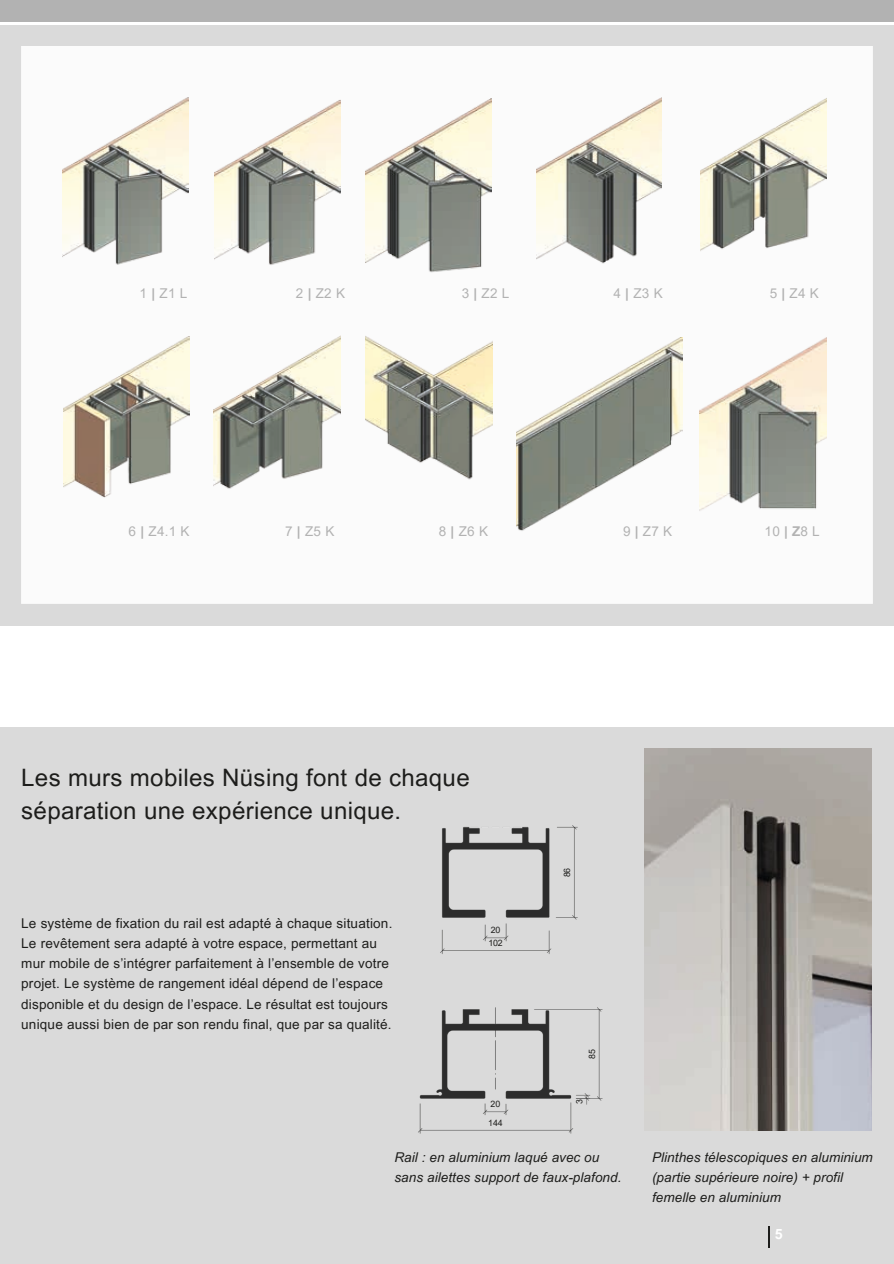
<style>
.page{position:relative;width:894px;height:1264px;background:#fff}
.page>*{position:absolute;margin:0;border:0;box-sizing:border-box;transform-origin:0 0}
.t1{font:24px/32.7px "Arial MT Pro";letter-spacing:.015em;color:#1d1d1b}
.t2{font:700 14.25px "Arial MT Pro";color:#fff}
.t3{font:13.5px/20.2px "Arial MT Pro";letter-spacing:.015em;color:#1d1d1b}
.t4{font:italic 13.5px/20.2px "Arial MT Pro";letter-spacing:.005em;color:#1d1d1b}
.t5{font:13.5px "Arial MT Pro";letter-spacing:.02em;color:#b2b2b2}
.t6{font:8.85px/18.3px "Arial MT Pro";letter-spacing:-.015em;color:#1d1d1b}
.s1{font-weight:700}
</style>
<div class="page">
<div style="left:0;top:0;width:893px;height:21px;background:#b2b2b2"></div>
<div style="left:0;top:26px;width:893px;height:599px;background:#dadada"></div>
<div style="left:0;top:727px;width:893px;height:536px;background:#dadada"></div>
<img style="left:21px;top:47px;width:851px;height:1201px">
<img style="left:62px;top:96px;width:126px;height:172px">
<img style="left:536px;top:97px;width:125px;height:175px">
<img style="left:700px;top:96px;width:126px;height:163px">
<img style="left:699px;top:336px;width:126px;height:182px">
<img style="left:516px;top:337px;width:166px;height:200px">
<img style="left:214px;top:99px;width:126px;height:171px">
<img style="left:366px;top:98px;width:125px;height:191px">
<img style="left:63px;top:335px;width:126px;height:172px">
<img style="left:213px;top:335px;width:127px;height:172px">
<img style="left:366px;top:334px;width:126px;height:166px">
<h2 class="t5" style="left:140px;top:288px;width:49px">1<span class="s1">|</span>Z1L</h2>
<p class="t5" style="left:128px;top:526px;width:63px">6 <span class="s1">|</span> Z4.1 K</p>
<h2 class="t5" style="left:296px;top:288px;width:51px">2<span class="s1">|</span>Z2K</h2>
<p class="t5" style="left:285px;top:526px;width:51px">7<span class="s1">|</span>Z5K</p>
<p class="t5" style="left:461px;top:288px;width:49px">3<span class="s1">|</span>Z2L</p>
<h2 class="t5" style="left:438px;top:526px;width:51px">8<span class="s1">|</span>Z6K</h2>
<p class="t5" style="left:613px;top:288px;width:51px">4<span class="s1">|</span>Z3K</p>
<h2 class="t5" style="left:769px;top:288px;width:51px">5<span class="s1">|</span>Z4K</h2>
<h2 class="t5" style="left:623px;top:526px;width:51px">9<span class="s1">|</span>Z7K</h2>
<p class="t5" style="left:764px;top:526px;width:56px">10<span class="s1">|Z</span>8L</p>
<h2 class="t1" style="left:21px;top:764px;width:450px">Les murs mobiles Nüsing font de chaque séparation une expérience unique.</h2>
<p class="t3" style="left:21px;top:914px;width:372px">Le système de fixation du rail est adapté à chaque situation.<br>Le revêtement sera adapté à votre espace, permettant au mur mobile de s’intégrer parfaitement à l’ensemble de votre projet. Le système de rangement idéal dépend de l’espace disponible et du design de l’espace. Le résultat est toujours unique aussi bien de par son rendu final, que par sa qualité.</p>
<p class="t6" style="left:488px;top:925px;width:16px;line-height:12.5px">20<br>102</p>
<h2 class="t6" style="left:488px;top:1096px;width:16px">20<br>144</h2>
<h2 class="t6" style="left:559px;top:877px;width:11px;rotate:-90deg">86</h2>
<h2 class="t6" style="left:583px;top:1058px;width:11px;rotate:-90deg">85</h2>
<p class="t6" style="left:571px;top:1104px;width:6px;rotate:-90deg">3</p>
<h2 class="t4" style="left:394px;top:1148px;width:228px">Rail : en aluminium laqué avec ou sans ailettes support de faux-plafond.</h2>
<p class="t4" style="left:652px;top:1148px;width:222px">Plinthes télescopiques en aluminium (partie supérieure noire) + profil femelle en aluminium</p>
<p class="t2" style="left:774px;top:1228px;width:9px">5</p>
</div>
